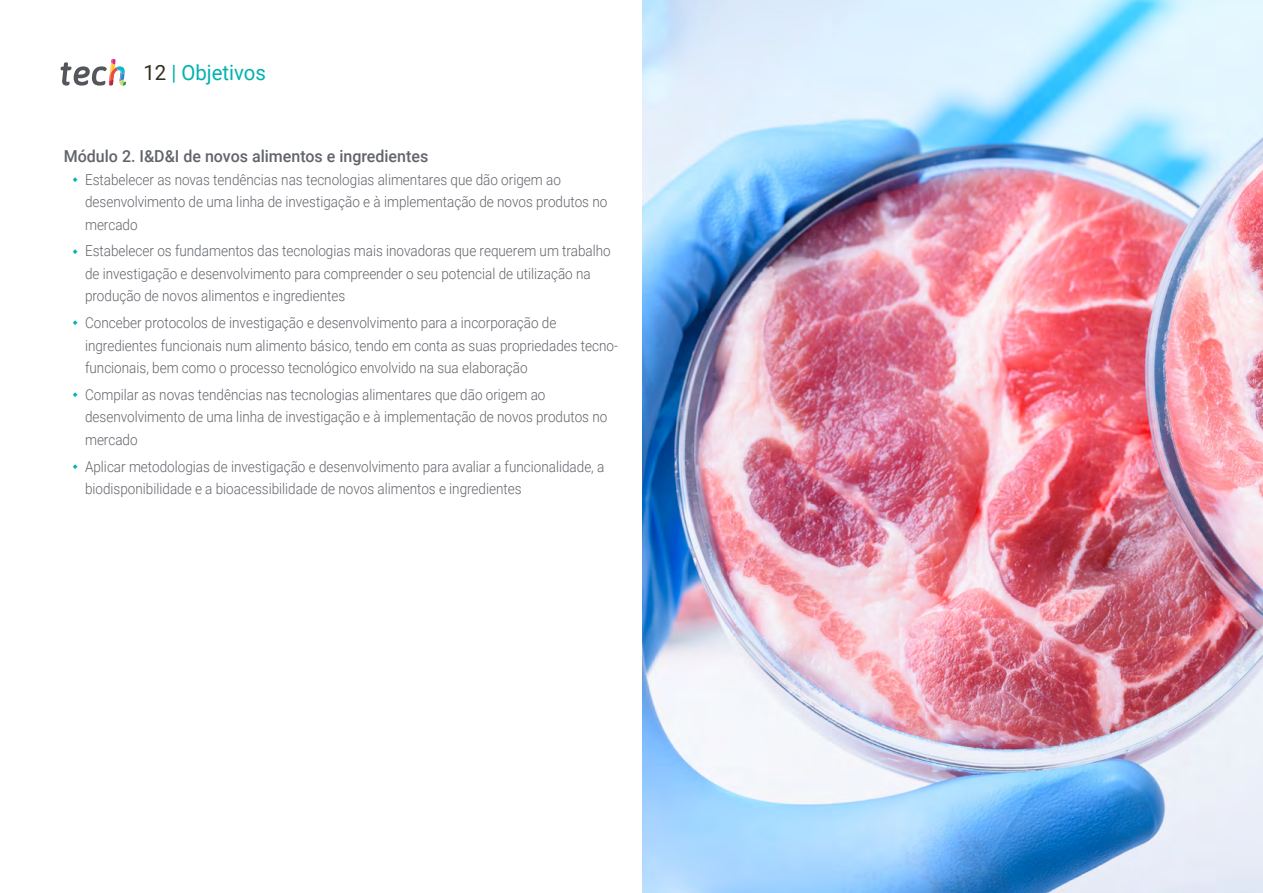
<style>
.page{position:relative;width:1263px;height:893px;background:#fff}
.page>*{position:absolute;margin:0;border:0;box-sizing:border-box;transform-origin:0 0}
.t1{font:21px "Roboto";color:#00b2af}
.t2{font:500 16.5px "Roboto";color:#61646a}
.t3{font:300 15px/22.5px "Roboto";color:#61646a;scale:.9 1}
.s1{color:#312e20}
</style>
<div class="page">
<img style="left:642px;top:0;width:621px;height:893px">
<svg style="left:61px;top:59px;width:65px;height:27px"></svg>
<h1 class="t1" style="left:144px;top:57px;width:124px"><span class="s1">12</span> | Objetivos</h1>
<p class="t2" style="left:64px;top:145px;width:366px">Módulo 2. I&amp;D&amp;I de novos alimentos e ingredientes</p>
<p class="t3" style="left:85px;top:167px;width:582px">Estabelecer as novas tendências nas tecnologias alimentares que dão origem ao desenvolvimento de uma linha de investigação e à implementação de novos produtos no mercado</p>
<p class="t3" style="left:85px;top:239px;width:586px">Estabelecer os fundamentos das tecnologias mais inovadoras que requerem um trabalho de investigação e desenvolvimento para compreender o seu potencial de utilização na produção de novos alimentos e ingredientes</p>
<p class="t3" style="left:85px;top:311px;width:594px">Conceber protocolos de investigação e desenvolvimento para a incorporação de ingredientes funcionais num alimento básico, tendo em conta as suas propriedades tecno&shy;funcionais, bem como o processo tecnológico envolvido na sua elaboração</p>
<p class="t3" style="left:85px;top:383px;width:582px">Compilar as novas tendências nas tecnologias alimentares que dão origem ao desenvolvimento de uma linha de investigação e à implementação de novos produtos no mercado</p>
<p class="t3" style="left:85px;top:455px;width:579px">Aplicar metodologias de investigação e desenvolvimento para avaliar a funcionalidade, a biodisponibilidade e a bioacessibilidade de novos alimentos e ingredientes</p>
</div>
